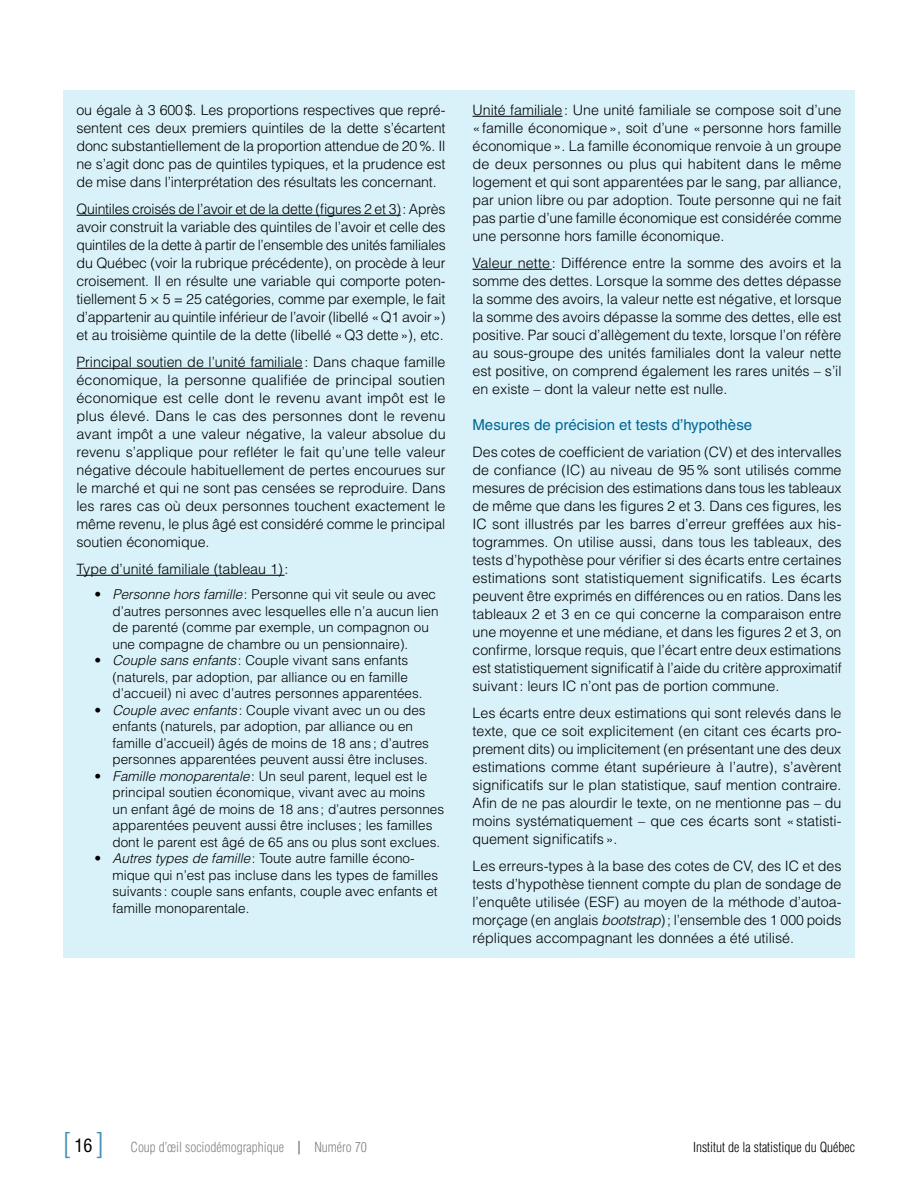
<style>
.page{position:relative;width:918px;height:1188px;background:#fff}
.page>*{position:absolute;margin:0;border:0;box-sizing:border-box;transform-origin:0 0}
.t1{font:300 condensed 30px "Helvetica LT";color:#4592b9}
.Texte_-_Titre_encadr{font:15px "Helvetica LT";color:#006594}
.Texte_-_courant_enca{font:300 14.25px/18px "Helvetica LT";color:#000;text-align:justify}
.t2{font:300 13.5px/16.5px "Helvetica LT";color:#000}
.t3{font:300 condensed 13.5px "Helvetica LT";color:#808285}
.t4{font:300 condensed 13.5px "Helvetica LT";color:#000}
.s1{font-style:italic}
.s2{font-weight:400;font-size:18px;color:#000}
.s3{font-weight:700}
</style>
<div class="page">
<div style="left:63px;top:90px;width:792px;height:868px;background:#d9f2fa"></div>
<hr style="left:76px;top:215px;width:325px;height:1px;background:#000">
<hr style="left:76px;top:368px;width:227px;height:1px;background:#000">
<hr style="left:76px;top:575px;width:209px;height:1px;background:#000">
<hr style="left:472px;top:116px;width:91px;height:1px;background:#000">
<hr style="left:472px;top:269px;width:80px;height:1px;background:#000">
<p class="Texte_-_courant_enca" style="left:76px;top:101px;width:371px">ou égale à 3 600$. Les proportions respectives que repré&shy;sentent ces deux premiers quintiles de la dette s’écartent donc substantiellement de la proportion attendue de 20%. Il ne s’agit donc pas de quintiles typiques, et la prudence est de mise dans l’interprétation des résultats les concernant.</p>
<p class="Texte_-_courant_enca" style="left:76px;top:200px;width:371px">Quintiles croisés de l’avoir et de la dette (figures 2 et 3): Après avoir construit la variable des quintiles de l’avoir et celle des quintiles de la dette à partir de l’ensemble des unités familiales du Québec (voir la rubrique précédente), on procède à leur croisement. Il en résulte une variable qui comporte poten&shy;tiellement 5 × 5 = 25 catégories, comme par exemple, le fait d’appartenir au quintile inférieur de l’avoir (libellé «Q1 avoir») et au troisième quintile de la dette (libellé «Q3 dette»), etc.</p>
<p class="Texte_-_courant_enca" style="left:76px;top:353px;width:371px">Principal soutien de l’unité familiale: Dans chaque famille économique, la personne qualifiée de principal soutien économique est celle dont le revenu avant impôt est le plus élevé. Dans le cas des personnes dont le revenu avant impôt a une valeur négative, la valeur absolue du revenu s’applique pour refléter le fait qu’une telle valeur négative découle habituellement de pertes encourues sur le marché et qui ne sont pas censées se reproduire. Dans les rares cas où deux personnes touchent exactement le même revenu, le plus âgé est considéré comme le principal soutien économique.</p>
<p class="Texte_-_courant_enca" style="left:76px;top:560px;width:214px">Type d’unité familiale (tableau 1):</p>
<p class="t2" style="left:112px;top:586px;width:328px;text-indent:-18px">• <span class="s1">Personne hors famille</span>: Personne qui vit seule ou avec d’autres personnes avec lesquelles elle n’a aucun lien de parenté (comme par exemple, un compagnon ou une compagne de chambre ou un pensionnaire).</p>
<p class="t2" style="left:112px;top:652px;width:312px;text-indent:-18px">• <span class="s1">Couple sans enfants</span>: Couple vivant sans enfants (naturels, par adoption, par alliance ou en famille d’accueil) ni avec d’autres personnes apparentées.</p>
<p class="t2" style="left:112px;top:702px;width:318px;text-indent:-18px">• <span class="s1">Couple avec enfants</span>: Couple vivant avec un ou des enfants (naturels, par adoption, par alliance ou en famille d’accueil) âgés de moins de 18 ans ; d’autres personnes apparentées peuvent aussi être incluses.</p>
<p class="t2" style="left:112px;top:768px;width:333px;text-indent:-18px">• <span class="s1">Famille monoparentale</span>: Un seul parent, lequel est le principal soutien économique, vivant avec au moins<br>un enfant âgé de moins de 18 ans ; d’autres personnes apparentées peuvent aussi être incluses ; les familles dont le parent est âgé de 65 ans ou plus sont exclues.</p>
<p class="t2" style="left:112px;top:850px;width:327px;text-indent:-18px">• <span class="s1">Autres types de famille</span>: Toute autre famille écono&shy;mique qui n’est pas incluse dans les types de familles suivants: couple sans enfants, couple avec enfants et famille monoparentale.</p>
<p class="Texte_-_courant_enca" style="left:472px;top:101px;width:371px">Unité familiale: Une unité familiale se compose soit d’une «famille économique», soit d’une «personne hors famille économique». La famille économique renvoie à un groupe de deux personnes ou plus qui habitent dans le même logement et qui sont apparentées par le sang, par alliance, par union libre ou par adoption. Toute personne qui ne fait pas partie d’une famille économique est considérée comme une personne hors famille économique.</p>
<p class="Texte_-_courant_enca" style="left:472px;top:254px;width:371px">Valeur nette: Différence entre la somme des avoirs et la somme des dettes. Lorsque la somme des dettes dépasse la somme des avoirs, la valeur nette est négative, et lorsque la somme des avoirs dépasse la somme des dettes, elle est positive. Par souci d’allègement du texte, lorsque l’on réfère au sous-groupe des unités familiales dont la valeur nette est positive, on comprend également les rares unités – s’il en existe – dont la valeur nette est nulle.</p>
<p class="Texte_-_Titre_encadr" style="left:472px;top:416px;width:281px">Mesures de précision et tests d’hypothèse</p>
<p class="Texte_-_courant_enca" style="left:472px;top:443px;width:371px">Des cotes de coefficient de variation (CV) et des intervalles de confiance (IC) au niveau de 95% sont utilisés comme mesures de précision des estimations dans tous les tableaux de même que dans les figures 2 et 3. Dans ces figures, les IC sont illustrés par les barres d’erreur greffées aux his&shy;togrammes. On utilise aussi, dans tous les tableaux, des tests d’hypothèse pour vérifier si des écarts entre certaines estimations sont statistiquement significatifs. Les écarts peuvent être exprimés en différences ou en ratios. Dans les tableaux 2 et 3 en ce qui concerne la comparaison entre une moyenne et une médiane, et dans les figures 2 et 3, on confirme, lorsque requis, que l’écart entre deux estimations est statistiquement significatif à l’aide du critère approximatif suivant: leurs IC n’ont pas de portion commune.</p>
<p class="Texte_-_courant_enca" style="left:472px;top:704px;width:371px">Les écarts entre deux estimations qui sont relevés dans le texte, que ce soit explicitement (en citant ces écarts pro&shy;prement dits) ou implicitement (en présentant une des deux estimations comme étant supérieure à l’autre), s’avèrent significatifs sur le plan statistique, sauf mention contraire.<br>Afin de ne pas alourdir le texte, on ne mentionne pas – du moins systématiquement – que ces écarts sont «statisti&shy;quement significatifs».</p>
<p class="Texte_-_courant_enca" style="left:472px;top:857px;width:371px">Les erreurs-types à la base des cotes de CV, des IC et des tests d’hypothèse tiennent compte du plan de sondage de l’enquête utilisée (ESF) au moyen de la méthode d’autoa&shy;morçage (en anglais <span class="s1">bootstrap</span>); l’ensemble des 1 000 poids répliques accompagnant les données a été utilisé.</p>
<h1 class="t1" style="left:63px;top:1125px;width:42px">[<span class="s2">16</span>]</h1>
<p class="t3" style="left:130px;top:1139px;width:238px">Coup d’œil sociodémographique <span class="s3">|</span> Numéro 70</p>
<p class="t4" style="left:693px;top:1139px;width:163px">Institut de la statistique du Québec</p>
</div>
